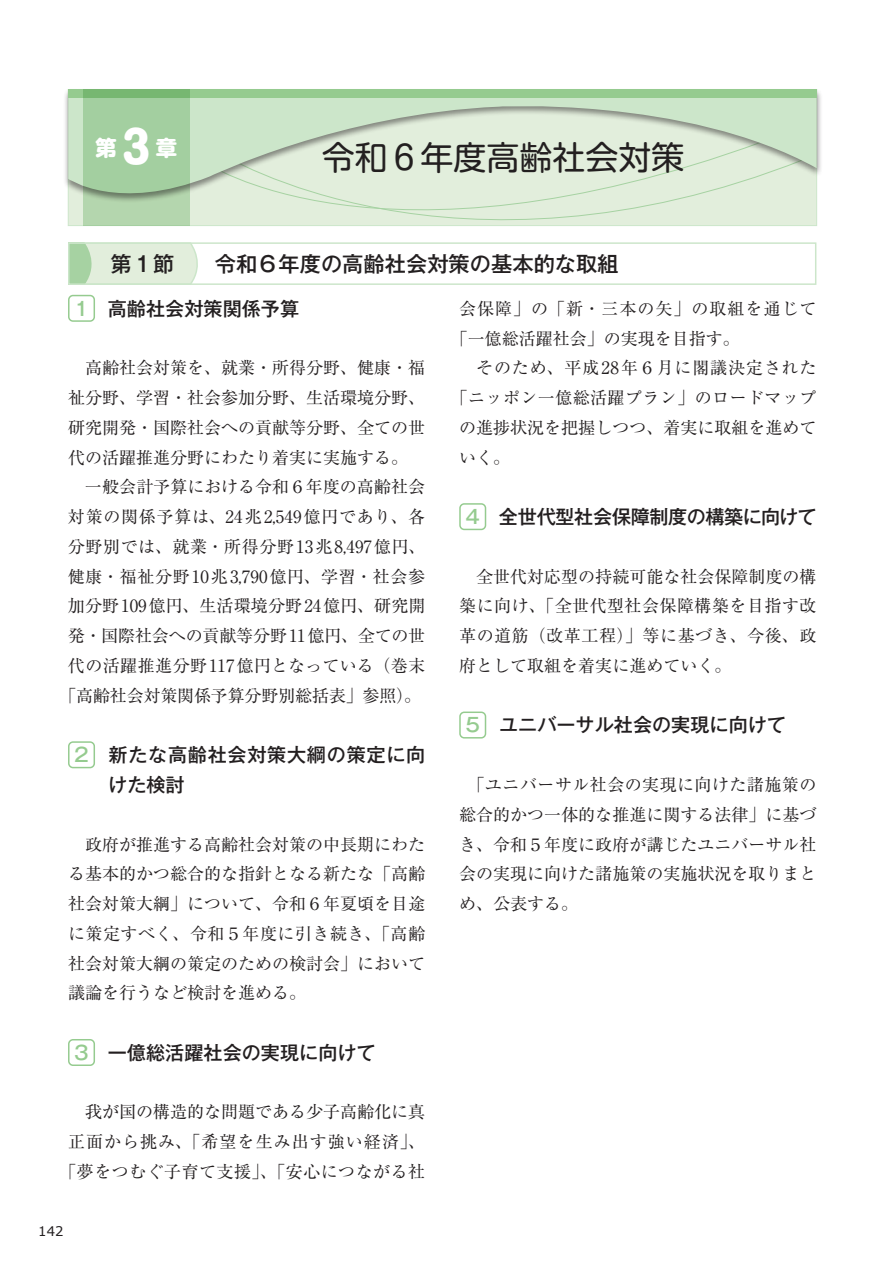
<style>
.page{position:relative;width:893px;height:1263px;background:#fff}
.page>*{position:absolute;margin:0;border:0;box-sizing:border-box;transform-origin:0 0}
.t1{font:33px "Shin M Go Pr 6 N";color:#231f20}
.t2{font:500 21.3px "Gothic MB101 Pr 6 N";color:#231f20}
.t3{font:800 21.3px "Shin M Go Pr 6 N";color:#fff}
.t4{font:500 19.2px "Gothic MB101 Pr 6 N";color:#231f20}
.t5{font:500 19.2px/29.7px "Gothic MB101 Pr 6 N";letter-spacing:.035em;color:#231f20}
.t6{font:500 19.2px "Gothic MB101 Pr 6 N";letter-spacing:-.02em;color:#231f20}
.t7{font:16.95px/29.7px "Ryumin Pr 6 N";color:#231f20;text-align:justify}
.t8{font:16.95px/29.7px "Ryumin Pr 6 N";letter-spacing:.025em;color:#231f20;text-align:right}
.t9{font:16.95px "Ryumin Pr 6 N";letter-spacing:.05em;color:#231f20}
.t10{font:13.35px "Verdana";color:#231f20}
.s1{font-size:43.65px}
.s2{color:#95cb8f}
</style>
<div class="page">
<div style="left:68px;top:295px;width:27px;height:27px;border:1px solid #95cb8f;border-radius:4px"></div>
<div style="left:68px;top:741px;width:27px;height:27px;border:1px solid #95cb8f;border-radius:4px"></div>
<div style="left:68px;top:1039px;width:27px;height:27px;border:1px solid #95cb8f;border-radius:4px"></div>
<div style="left:459px;top:503px;width:27px;height:27px;border:1px solid #95cb8f;border-radius:4px"></div>
<div style="left:459px;top:711px;width:27px;height:27px;border:1px solid #95cb8f;border-radius:4px"></div>
<svg style="left:70px;top:244px;width:128px;height:39px;background:#d8e9d3"></svg>
<div style="left:68px;top:242px;width:748px;height:43px;border:1px solid #cce6ca"></div>
<svg style="left:221px;top:213px;width:583px;height:72px"></svg>
<div style="left:63px;top:88px;width:759px;height:115px;background:#231f20;opacity:.5"></div>
<svg style="left:68px;top:98px;width:749px;height:115px;background:#d7e7d2"></svg>
<div style="left:68px;top:90px;width:749px;height:8px;background:#95cb8f"></div>
<svg style="left:83px;top:90px;width:106px;height:136px;background:#a2cc9e"></svg>
<p class="t3" style="left:96px;top:129px;width:83px">第<span class="s1">3</span>章</p>
<h1 class="t1" style="left:322px;top:131px;width:364px">令和6年度高齢社会対策</h1>
<p class="t2" style="left:111px;top:246px;width:65px">第1節</p>
<p class="t2" style="left:215px;top:246px;width:405px">令和6年度の高齢社会対策の基本的な取組</p>
<p class="t4" style="left:74px;top:292px;width:226px"><span class="s2">1</span>　高齢社会対策関係予算</p>
<p class="t7" style="left:68px;top:352px;width:359px;text-indent:17px">高齢社会対策を、就業・所得分野、健康・福祉分野、学習・社会参加分野、生活環境分野、研究開発・国際社会への貢献等分野、全ての世代の活躍推進分野にわたり着実に実施する。</p>
<p class="t7" style="left:59px;top:471px;width:368px;text-align:right">一般会計予算における令和6年度の高齢社会<br>対策の関係予算は、24兆2,549億円であり、各分野別では、就業・所得分野13兆8,497億円、健康・福祉分野10兆3,790億円、学習・社会参加分野109億円、生活環境分野 24億円、研究開発・国際社会への貢献等分野 11億円、全ての世代の活躍推進分野117億円となっている（巻末「高齢社会対策関係予算分野別総括表」参照）。</p>
<p class="t5" style="left:108px;top:739px;width:319px;text-indent:-34px"><span class="s2">2</span>　新たな高齢社会対策大綱の策定に向けた検討</p>
<p class="t7" style="left:68px;top:828px;width:359px;text-indent:17px">政府が推進する高齢社会対策の中長期にわたる基本的かつ総合的な指針となる新たな「高齢社会対策大綱」について、令和6年夏頃を目途に策定すべく、令和5年度に引き続き、「高齢社会対策大綱の策定のための検討会」において議論を行うなど検討を進める。</p>
<p class="t4" style="left:74px;top:1036px;width:303px"><span class="s2">3</span>　一億総活躍社会の実現に向けて</p>
<p class="t8" style="left:60px;top:1096px;width:367px">我が国の構造的な問題である少子高齢化に真<br>正面から挑み、「希望を生み出す強い経済」、「夢をつむぐ子育て支援」、「安心につながる社</p>
<p class="t10" style="left:38px;top:1222px;width:27px">142</p>
<p class="t7" style="left:451px;top:293px;width:367px;text-indent:9px">会保障」の「新・三本の矢」の取組を通じて「一億総活躍社会」の実現を目指す。</p>
<p class="t9" style="left:476px;top:355px;width:342px">そのため、平成28年6月に閣議決定された</p>
<p class="t8" style="left:451px;top:382px;width:367px">「ニッポン一億総活躍プラン」のロードマップ</p>
<p class="t7" style="left:459px;top:412px;width:359px">の進捗状況を把握しつつ、着実に取組を進めて</p>
<p class="t7" style="left:459px;top:441px;width:53px">いく。</p>
<p class="t6" style="left:465px;top:501px;width:353px"><span class="s2">4</span>　全世代型社会保障制度の構築に向けて</p>
<p class="t7" style="left:459px;top:561px;width:359px;text-indent:17px">全世代対応型の持続可能な社会保障制度の構築に向け、「全世代型社会保障構築を目指す改革の道筋（改革工程）」等に基づき、今後、政府として取組を着実に進めていく。</p>
<p class="t4" style="left:465px;top:709px;width:322px"><span class="s2">5</span>　ユニバーサル社会の実現に向けて</p>
<p class="t7" style="left:459px;top:769px;width:359px;text-indent:9px">「ユニバーサル社会の実現に向けた諸施策の総合的かつ一体的な推進に関する法律」に基づき、令和5年度に政府が講じたユニバーサル社会の実現に向けた諸施策の実施状況を取りまとめ、公表する。</p>
</div>
